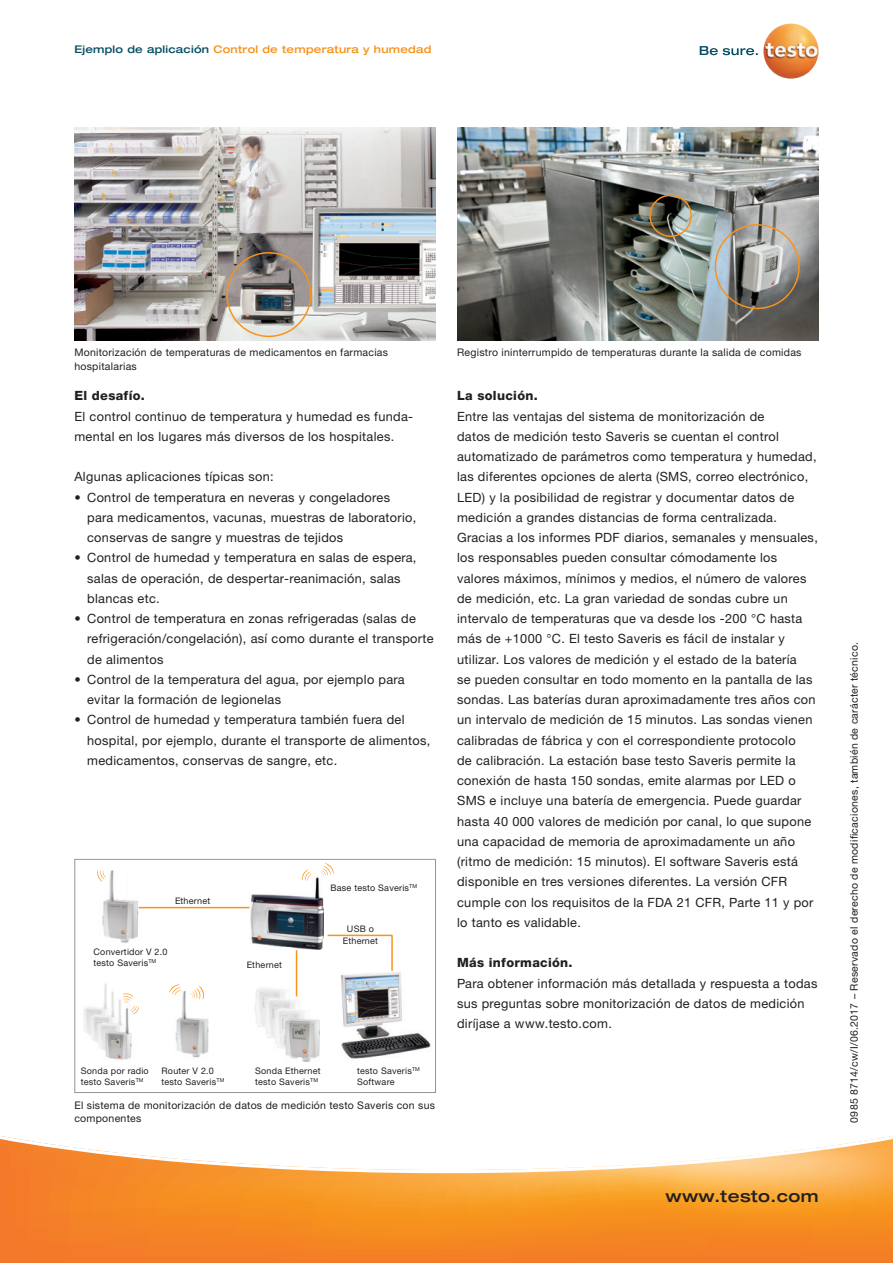
<style>
.page{position:relative;width:893px;height:1263px;background:#fff}
.page>*{position:absolute;margin:0;border:0;box-sizing:border-box;transform-origin:0 0}
.t1{font:500 expanded 16.5px "Helvetica Neue LT Com";letter-spacing:.025em;color:#231f20}
.t2{font:12.75px/20.2px "Helvetica Neue LTW1 G";letter-spacing:.025em;color:#231f20}
.t3{font:800 12.75px "Helvetica Neue LTW1 G";letter-spacing:.025em;color:#231f20}
.t4{font:10.5px/13.5px "Helvetica Neue LTW1 G";letter-spacing:.025em;color:#231f20}
.t5{font:500 expanded 10.5px "Helvetica Neue LT Com";letter-spacing:.025em;color:#f7931d}
.t6{font:9px/10.8px "Helvetica Neue LTW1 G";letter-spacing:.025em;color:#231f20}
.s1{color:#074f64}
</style>
<div class="page">
<svg style="left:0;top:1136px;width:893px;height:127px"></svg>
<img style="left:74px;top:128px;width:362px;height:212px">
<img style="left:457px;top:128px;width:362px;height:212px">
<div style="left:74px;top:859px;width:362px;height:234px;background:#fff;border:1px solid #939598"></div>
<div style="left:226px;top:252px;width:85px;height:85px;border:2px solid #f7931d;border-radius:50%"></div>
<div style="left:715px;top:224px;width:85px;height:85px;border:2px solid #f7931d;border-radius:50%"></div>
<div style="left:649px;top:195px;width:43px;height:42px;border:2px solid #f7931d;border-radius:50%"></div>
<img style="left:341px;top:972px;width:90px;height:87px">
<img style="left:250px;top:877px;width:74px;height:73px">
<img style="left:254px;top:982px;width:66px;height:80px">
<svg style="left:297px;top:1057px;width:5px;height:5px"></svg>
<img style="left:101px;top:870px;width:40px;height:73px">
<svg style="left:97px;top:870px;width:9px;height:11px"></svg>
<img style="left:174px;top:990px;width:35px;height:68px">
<svg style="left:169px;top:984px;width:12px;height:11px"></svg>
<svg style="left:191px;top:986px;width:13px;height:13px"></svg>
<img style="left:83px;top:983px;width:49px;height:77px">
<svg style="left:123px;top:993px;width:16px;height:27px"></svg>
<svg style="left:296px;top:869px;width:16px;height:12px"></svg>
<svg style="left:321px;top:858px;width:18px;height:18px"></svg>
<hr style="left:139px;top:907px;width:111px;height:1px;background:#f7931d">
<hr style="left:296px;top:950px;width:1px;height:46px;background:#f7931d">
<hr style="left:391px;top:935px;width:2px;height:36px;background:#f7931d">
<hr style="left:328px;top:935px;width:64px;height:1px;background:#f7931d">
<svg style="left:118px;top:870px;width:9px;height:30px"></svg>
<svg style="left:282px;top:947px;width:11px;height:3px"></svg>
<svg style="left:700px;top:46px;width:58px;height:9px"></svg>
<img style="left:763px;top:23px;width:56px;height:56px;border-radius:28px">
<p class="t5" style="left:74px;top:43px;width:358px"><span class="s1">Ejemplo de aplicación</span> Control de temperatura y humedad</p>
<p class="t4" style="left:74px;top:346px;width:315px">Monitorización de temperaturas de medicamentos en farmacias hospitalarias</p>
<p class="t4" style="left:457px;top:346px;width:346px">Registro ininterrumpido de temperaturas durante la salida de comidas</p>
<p class="t3" style="left:74px;top:388px;width:72px">El desafío.</p>
<p class="t2" style="left:74px;top:406px;width:340px">El control continuo de temperatura y humedad es funda&shy;mental en los lugares más diversos de los hospitales.</p>
<p class="t2" style="left:74px;top:467px;width:201px">Algunas aplicaciones típicas son:</p>
<p class="t2" style="left:87px;top:487px;width:331px;text-indent:-13px">• Control de temperatura en neveras y congeladores para medicamentos, vacunas, muestras de laboratorio, conservas de sangre y muestras de tejidos</p>
<p class="t2" style="left:87px;top:548px;width:331px;text-indent:-13px">• Control de humedad y temperatura en salas de espera, salas de operación, de despertar-reanimación, salas blancas etc.</p>
<p class="t2" style="left:87px;top:608px;width:348px;text-indent:-13px">• Control de temperatura en zonas refrigeradas (salas de refrigeración/congelación), así como durante el transporte de alimentos</p>
<p class="t2" style="left:87px;top:669px;width:319px;text-indent:-13px">• Control de la temperatura del agua, por ejemplo para evitar la formación de legionelas</p>
<p class="t2" style="left:87px;top:709px;width:345px;text-indent:-13px">• Control de humedad y temperatura también fuera del hospital, por ejemplo, durante el transporte de alimentos, medicamentos, conservas de sangre, etc.</p>
<p class="t6" style="left:175px;top:895px;width:37px">Ethernet</p>
<p class="t6" style="left:94px;top:946px;width:75px">Convertidor V 2.0 testo Saveris<sup>TM</sup></p>
<p class="t6" style="left:247px;top:959px;width:37px">Ethernet</p>
<p class="t6" style="left:330px;top:882px;width:88px">Base testo Saveris<sup>TM</sup></p>
<p class="t6" style="left:343px;top:923px;width:37px;line-height:12px;text-align:center">USB o<br>Ethernet</p>
<p class="t6" style="left:81px;top:1065px;width:69px">Sonda por radio testo Saveris<sup>TM</sup></p>
<p class="t6" style="left:162px;top:1065px;width:64px">Router V 2.0 testo Saveris<sup>TM</sup></p>
<p class="t6" style="left:255px;top:1065px;width:67px">Sonda Ethernet testo Saveris<sup>TM</sup></p>
<p class="t6" style="left:357px;top:1065px;width:64px">testo Saveris<sup>TM<br></sup>Software</p>
<p class="t4" style="left:74px;top:1098px;width:362px">El sistema de monitorización de datos de medición testo Saveris con sus componentes</p>
<p class="t3" style="left:457px;top:388px;width:82px">La solución.</p>
<p class="t2" style="left:457px;top:406px;width:362px">Entre las ventajas del sistema de monitorización de<br>datos de medición testo Saveris se cuentan el control automatizado de parámetros como temperatura y humedad, las diferentes opciones de alerta (SMS, correo electrónico, LED) y la posibilidad de registrar y documentar datos de medición a grandes distancias de forma centralizada.<br>Gracias a los informes PDF diarios, semanales y mensuales, los responsables pueden consultar cómodamente los valores máximos, mínimos y medios, el número de valores de medición, etc. La gran variedad de sondas cubre un intervalo de temperaturas que va desde los -200 °C hasta más de +1000 °C. El testo Saveris es fácil de instalar y utilizar. Los valores de medición y el estado de la batería<br>se pueden consultar en todo momento en la pantalla de las sondas. Las baterías duran aproximadamente tres años con un intervalo de medición de 15 minutos. Las sondas vienen calibradas de fábrica y con el correspondiente protocolo<br>de calibración. La estación base testo Saveris permite la conexión de hasta 150 sondas, emite alarmas por LED o SMS e incluye una batería de emergencia. Puede guardar hasta 40 000 valores de medición por canal, lo que supone una capacidad de memoria de aproximadamente un año (ritmo de medición: 15 minutos). El software Saveris está disponible en tres versiones diferentes. La versión CFR cumple con los requisitos de la FDA 21 CFR, Parte 11 y por lo tanto es validable.</p>
<p class="t3" style="left:457px;top:955px;width:117px">Más información.</p>
<p class="t2" style="left:457px;top:973px;width:362px">Para obtener información más detallada y respuesta a todas sus preguntas sobre monitorización de datos de medición diríjase a www.testo.com.</p>
<p class="t1" style="left:665px;top:1186px;width:155px">www.testo.com</p>
<p class="t4" style="left:847px;top:1123px;width:482px;rotate:-90deg">0985 8714/cw/I/06.2017 – Reservado el derecho de modificaciones, también de carácter técnico.</p>
</div>
